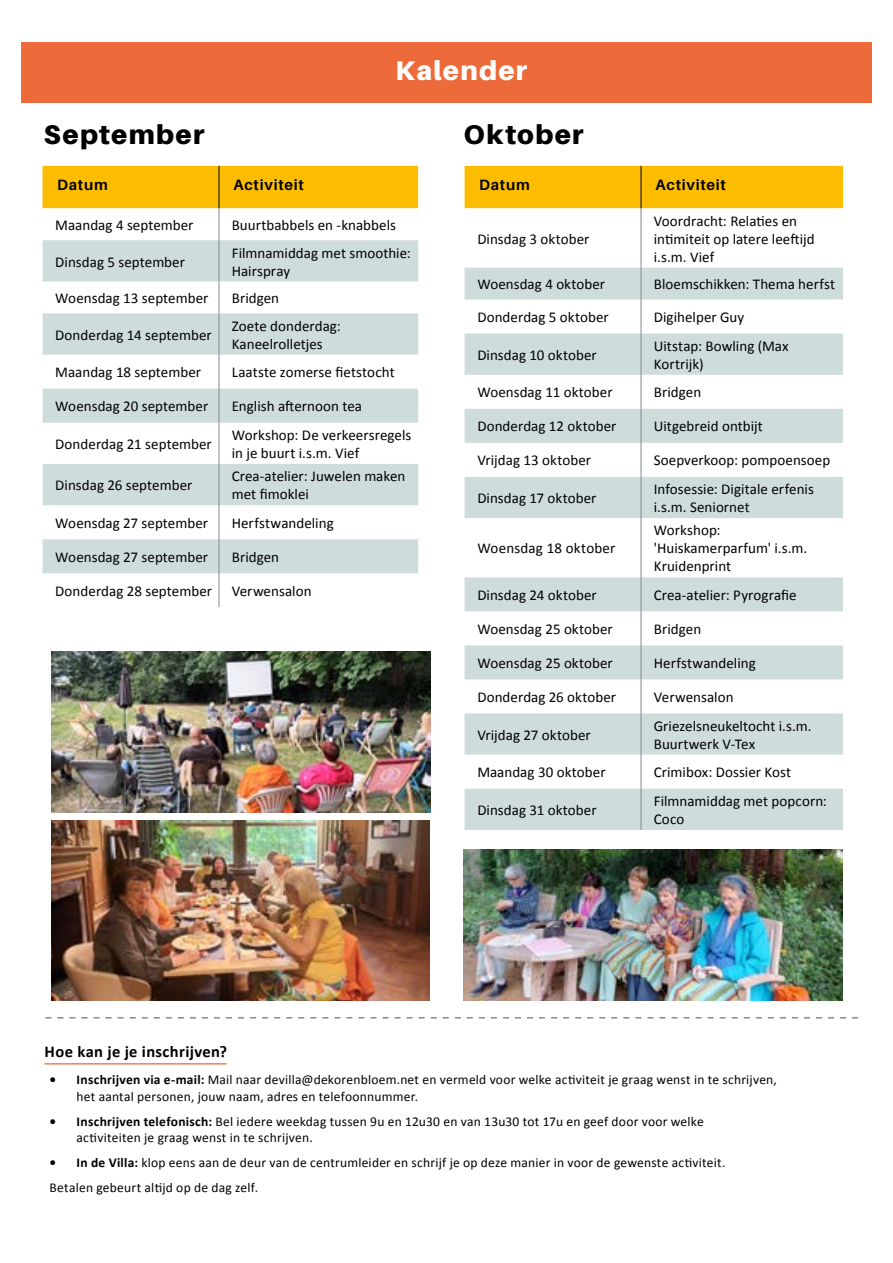
<style>
.page{position:relative;width:893px;height:1263px;background:#fff}
.page>*{position:absolute;margin:0;border:0;box-sizing:border-box;transform-origin:0 0}
.t1{font:900 27px "Aileron";letter-spacing:.05em;color:#000}
.t2{font:900 27px "Aileron";letter-spacing:.05em;color:#fff}
.t3{font:700 16.5px "Calibri";letter-spacing:.02em;color:#000}
.t4{font:15px/18px "Calibri";letter-spacing:.005em;color:#000}
.t5{font:700 15px "Aileron";letter-spacing:.05em;color:#020203}
.t6{font:13.5px/16.5px "Calibri";letter-spacing:.015em;color:#000}
.s1{font-weight:700}
</style>
<div class="page">
<div style="left:43px;top:166px;width:375px;height:42px;background:#fcbc00"></div>
<svg style="left:43px;top:208px;width:375px;height:399px"></svg>
<svg style="left:43px;top:240px;width:375px;height:333px;fill:#cfdcdc"></svg>
<hr style="left:219px;top:208px;width:1px;height:32px;background:#7e8a93">
<hr style="left:219px;top:240px;width:1px;height:41px;background:#7e8a93">
<hr style="left:219px;top:281px;width:1px;height:32px;background:#7e8a93">
<hr style="left:219px;top:313px;width:1px;height:42px;background:#7e8a93">
<hr style="left:219px;top:355px;width:1px;height:34px;background:#7e8a93">
<hr style="left:219px;top:389px;width:1px;height:34px;background:#7e8a93">
<hr style="left:219px;top:423px;width:1px;height:41px;background:#7e8a93">
<hr style="left:219px;top:464px;width:1px;height:41px;background:#7e8a93">
<hr style="left:219px;top:505px;width:1px;height:34px;background:#7e8a93">
<hr style="left:219px;top:539px;width:1px;height:34px;background:#7e8a93">
<hr style="left:219px;top:573px;width:1px;height:34px;background:#7e8a93">
<hr style="left:219px;top:166px;width:1px;height:42px;background:#000">
<div style="left:21px;top:43px;width:851px;height:60px;background:#ed6a3b"></div>
<div style="left:465px;top:166px;width:378px;height:42px;background:#fcbc00"></div>
<svg style="left:465px;top:268px;width:378px;height:562px;fill:#cfdcdc"></svg>
<hr style="left:641px;top:208px;width:1px;height:60px;background:#7e8a93">
<hr style="left:641px;top:268px;width:1px;height:31px;background:#7e8a93">
<hr style="left:641px;top:299px;width:1px;height:35px;background:#7e8a93">
<hr style="left:641px;top:334px;width:1px;height:41px;background:#7e8a93">
<hr style="left:641px;top:375px;width:1px;height:34px;background:#7e8a93">
<hr style="left:641px;top:409px;width:1px;height:34px;background:#7e8a93">
<hr style="left:641px;top:443px;width:1px;height:34px;background:#7e8a93">
<hr style="left:641px;top:477px;width:1px;height:41px;background:#7e8a93">
<hr style="left:641px;top:518px;width:1px;height:59px;background:#7e8a93">
<hr style="left:641px;top:577px;width:1px;height:34px;background:#7e8a93">
<hr style="left:641px;top:611px;width:1px;height:34px;background:#7e8a93">
<hr style="left:641px;top:645px;width:1px;height:34px;background:#7e8a93">
<hr style="left:641px;top:679px;width:1px;height:34px;background:#7e8a93">
<hr style="left:641px;top:713px;width:1px;height:42px;background:#7e8a93">
<hr style="left:641px;top:755px;width:1px;height:34px;background:#7e8a93">
<hr style="left:641px;top:789px;width:1px;height:41px;background:#7e8a93">
<hr style="left:641px;top:166px;width:1px;height:42px;background:#000">
<hr style="left:45px;top:1063px;width:182px;height:1px;background:#f07f4f">
<svg style="left:45px;top:1017px;width:813px;height:1px"></svg>
<img style="left:51px;top:821px;width:378px;height:180px">
<img style="left:51px;top:651px;width:380px;height:161px">
<img style="left:464px;top:849px;width:378px;height:152px">
<h1 class="t2" style="left:395px;top:55px;width:133px">Kalender</h1>
<h1 class="t1" style="left:44px;top:119px;width:162px">September</h1>
<h1 class="t1" style="left:463px;top:119px;width:122px">Oktober</h1>
<p class="t5" style="left:479px;top:177px;width:52px">Datum</p>
<p class="t5" style="left:655px;top:177px;width:72px">Activiteit</p>
<p class="t5" style="left:57px;top:177px;width:52px">Datum</p>
<p class="t5" style="left:233px;top:177px;width:72px">Activiteit</p>
<p class="t4" style="left:55px;top:216px;width:140px">Maandag 4 september</p>
<p class="t4" style="left:232px;top:216px;width:166px">Buurtbabbels en -knabbels</p>
<p class="t4" style="left:55px;top:252px;width:131px">Dinsdag 5 september</p>
<p class="t4" style="left:232px;top:243px;width:181px">Filmnamiddag met smoothie:<br>Hairspray</p>
<p class="t4" style="left:55px;top:289px;width:155px">Woensdag 13 september</p>
<p class="t4" style="left:232px;top:289px;width:49px">Bridgen</p>
<p class="t4" style="left:55px;top:325px;width:158px">Donderdag 14 september</p>
<p class="t4" style="left:232px;top:316px;width:111px">Zoete donderdag:<br>Kaneelrolletjes</p>
<p class="t4" style="left:55px;top:363px;width:147px">Maandag 18 september</p>
<p class="t4" style="left:232px;top:363px;width:164px">Laatste zomerse fietstocht</p>
<p class="t4" style="left:55px;top:397px;width:155px">Woensdag 20 september</p>
<p class="t4" style="left:232px;top:397px;width:132px">English afternoon tea</p>
<p class="t4" style="left:55px;top:435px;width:158px">Donderdag 21 september</p>
<p class="t4" style="left:232px;top:426px;width:181px">Workshop: De verkeersregels in je buurt i.s.m. Vief</p>
<p class="t4" style="left:55px;top:476px;width:139px">Dinsdag 26 september</p>
<p class="t4" style="left:232px;top:467px;width:175px">Crea-atelier: Juwelen maken met fimoklei</p>
<p class="t4" style="left:55px;top:513px;width:154px">Woensdag 27 september</p>
<p class="t4" style="left:232px;top:513px;width:104px">Herfstwandeling</p>
<p class="t4" style="left:55px;top:547px;width:154px">Woensdag 27 september</p>
<p class="t4" style="left:232px;top:547px;width:49px">Bridgen</p>
<p class="t4" style="left:55px;top:581px;width:158px">Donderdag 28 september</p>
<p class="t4" style="left:232px;top:581px;width:81px">Verwensalon</p>
<p class="t4" style="left:654px;top:211px;width:162px">Voordracht: Relaties en intimiteit op latere leeftijd i.s.m. Vief</p>
<p class="t4" style="left:477px;top:229px;width:114px">Dinsdag 3 oktober</p>
<p class="t4" style="left:477px;top:275px;width:129px">Woensdag 4 oktober</p>
<p class="t4" style="left:654px;top:275px;width:183px">Bloemschikken: Thema herfst</p>
<p class="t4" style="left:477px;top:308px;width:133px">Donderdag 5 oktober</p>
<p class="t4" style="left:654px;top:308px;width:92px">Digihelper Guy</p>
<p class="t4" style="left:477px;top:345px;width:121px">Dinsdag 10 oktober</p>
<p class="t4" style="left:654px;top:336px;width:136px">Uitstap: Bowling (Max<br>Kortrijk)</p>
<p class="t4" style="left:477px;top:383px;width:137px">Woensdag 11 oktober</p>
<p class="t4" style="left:654px;top:383px;width:49px">Bridgen</p>
<p class="t4" style="left:477px;top:417px;width:141px">Donderdag 12 oktober</p>
<p class="t4" style="left:654px;top:417px;width:111px">Uitgebreid ontbijt</p>
<p class="t4" style="left:477px;top:451px;width:115px">Vrijdag 13 oktober</p>
<p class="t4" style="left:654px;top:451px;width:178px">Soepverkoop: pompoensoep</p>
<p class="t4" style="left:477px;top:489px;width:121px">Dinsdag 17 oktober</p>
<p class="t4" style="left:654px;top:480px;width:162px">Infosessie: Digitale erfenis i.s.m. Seniornet</p>
<p class="t4" style="left:477px;top:539px;width:140px">Woensdag 18 oktober</p>
<p class="t4" style="left:654px;top:521px;width:155px">Workshop: 'Huiskamerparfum' i.s.m.<br>Kruidenprint</p>
<p class="t4" style="left:477px;top:586px;width:121px">Dinsdag 24 oktober</p>
<p class="t4" style="left:654px;top:586px;width:144px">Crea-atelier: Pyrografie</p>
<p class="t4" style="left:477px;top:620px;width:137px">Woensdag 25 oktober</p>
<p class="t4" style="left:654px;top:620px;width:49px">Bridgen</p>
<p class="t4" style="left:477px;top:654px;width:137px">Woensdag 25 oktober</p>
<p class="t4" style="left:654px;top:654px;width:104px">Herfstwandeling</p>
<p class="t4" style="left:477px;top:688px;width:140px">Donderdag 26 oktober</p>
<p class="t4" style="left:654px;top:688px;width:81px">Verwensalon</p>
<p class="t4" style="left:477px;top:725px;width:115px">Vrijdag 27 oktober</p>
<p class="t4" style="left:654px;top:716px;width:159px">Griezelsneukeltocht i.s.m.<br>Buurtwerk V-Tex</p>
<p class="t4" style="left:477px;top:763px;width:130px">Maandag 30 oktober</p>
<p class="t4" style="left:654px;top:763px;width:139px">Crimibox: Dossier Kost</p>
<p class="t4" style="left:477px;top:801px;width:121px">Dinsdag 31 oktober</p>
<p class="t4" style="left:654px;top:792px;width:175px">Filmnamiddag met popcorn:<br>Coco</p>
<p class="t3" style="left:45px;top:1040px;width:184px">Hoe kan je je inschrijven?</p>
<p class="t6" style="left:77px;top:1071px;width:702px;text-indent:-27px"><span class="s1">• Inschrijven via e-mail:</span> Mail naar devilla@dekorenbloem.net en vermeld voor welke activiteit je graag wenst in te schrijven, het aantal personen, jouw naam, adres en telefoonnummer.</p>
<p class="t6" style="left:77px;top:1112px;width:629px;text-indent:-27px"><span class="s1">• Inschrijven telefonisch:</span> Bel iedere weekdag tussen 9u en 12u30 en van 13u30 tot 17u en geef door voor welke activiteiten je graag wenst in te schrijven.</p>
<p class="t6" style="left:50px;top:1150px;width:677px;line-height:25px"><span class="s1">• In de Villa:</span> klop eens aan de deur van de centrumleider en schrijf je op deze manier in voor de gewenste activiteit.<br>Betalen gebeurt altijd op de dag zelf.</p>
</div>
